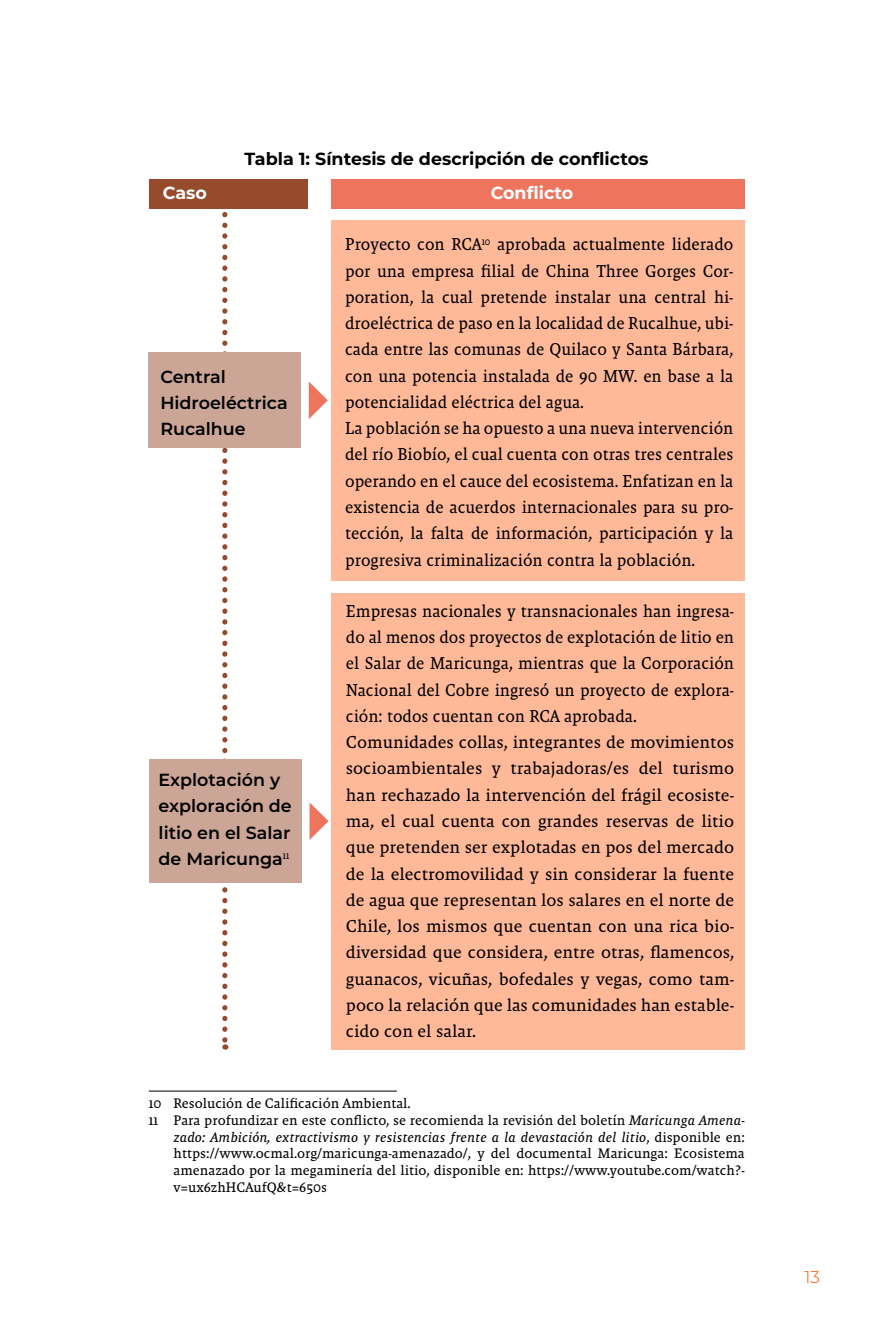
<style>
.page{position:relative;width:893px;height:1340px;background:#fff}
.page>*{position:absolute;margin:0;border:0;box-sizing:border-box;transform-origin:0 0}
.t1{font:17.5px/26.2px "Malaga OT";color:#000;scale:.95 1}
.t2{font:600 17.5px/26.2px "Montserrat";color:#000}
.t3{font:700 17.5px "Montserrat";color:#000}
.t4{font:700 17.5px "Montserrat";color:#fff}
.t5{font:300 16.97px "Montserrat";color:#ff5000}
.t6{font:14px "Malaga OT";color:#000}
.t7{font:italic 14px "Malaga OT";color:#000}
.s1{font-style:italic}
.s2{font-style:normal}
</style>
<div class="page">
<svg style="left:222px;top:212px;width:5px;height:837px"></svg>
<div style="left:331px;top:180px;width:414px;height:29px;background:#ee745e"></div>
<div style="left:149px;top:180px;width:159px;height:29px;background:#964b2d"></div>
<hr style="left:149px;top:1090px;width:248px;height:1px;background:#000">
<div style="left:150px;top:759px;width:152px;height:123px;background:#cba596"></div>
<div style="left:332px;top:592px;width:413px;height:457px;background:#ffb999"></div>
<svg style="left:310px;top:803px;width:18px;height:37px"></svg>
<div style="left:149px;top:353px;width:152px;height:95px;background:#cba596"></div>
<div style="left:331px;top:220px;width:413px;height:360px;background:#ffb999"></div>
<svg style="left:309px;top:382px;width:19px;height:37px"></svg>
<p class="t3" style="left:245px;top:147px;width:405px">Tabla 1: Síntesis de descripción de conflictos</p>
<p class="t4" style="left:163px;top:180px;width:46px">Caso</p>
<p class="t4" style="left:491px;top:180px;width:84px">Conflicto</p>
<p class="t2" style="left:160px;top:362px;width:129px">Central<br>Hidroeléctrica<br>Rucalhue</p>
<p class="t2" style="left:159px;top:766px;width:135px">Explotación y exploración de litio en el Salar de Maricunga<sup>11</sup></p>
<p class="t1" style="left:345px;top:231px;width:410px">Proyecto con RCA<sup>10</sup> aprobada actualmente liderado por una empresa filial de China Three Gorges Cor&shy;poration, la cual pretende instalar una central hi&shy;droeléctrica de paso en la localidad de Rucalhue, ubi&shy;cada entre las comunas de Quilaco y Santa Bárbara, con una potencia instalada de 90 MW. en base a la potencialidad eléctrica del agua.<br>La población se ha opuesto a una nueva intervención del río Biobío, el cual cuenta con otras tres centrales operando en el cauce del ecosistema. Enfatizan en la existencia de acuerdos internacionales para su pro&shy;tección, la falta de información, participación y la progresiva criminalización contra la población.</p>
<p class="t1" style="left:346px;top:597px;width:410px">Empresas nacionales y transnacionales han ingresa&shy;do al menos dos proyectos de explotación de litio en el Salar de Maricunga, mientras que la Corporación Nacional del Cobre ingresó un proyecto de explora&shy;ción: todos cuentan con RCA aprobada.<br>Comunidades collas, integrantes de movimientos socioambientales y trabajadoras/es del turismo han rechazado la intervención del frágil ecosiste&shy;ma, el cual cuenta con grandes reservas de litio que pretenden ser explotadas en pos del mercado de la electromovilidad y sin considerar la fuente de agua que representan los salares en el norte de Chile, los mismos que cuentan con una rica bio&shy;diversidad que considera, entre otras, flamencos, guanacos, vicuñas, bofedales y vegas, como tam&shy;poco la relación que las comunidades han estable&shy;cido con el salar.</p>
<p class="t6" style="left:149px;top:1095px;width:263px">10 Resolución de Calificación Ambiental.</p>
<p class="t6" style="left:149px;top:1111px;width:598px">11 Para profundizar en este conflicto, se recomienda la revisión del boletín <span class="s1">Maricunga Amena-</span></p>
<p class="t7" style="left:174px;top:1128px;width:573px">zado: Ambición, extractivismo y resistencias frente a la devastación del litio<span class="s2">, disponible en:</span></p>
<p class="t6" style="left:174px;top:1145px;width:573px">https://www.ocmal.org/maricunga-amenazado/, y del documental Maricunga: Ecosistema</p>
<p class="t6" style="left:174px;top:1162px;width:573px">amenazado por la megaminería del litio, disponible en: https://www.youtube.com/watch?-</p>
<p class="t6" style="left:174px;top:1179px;width:155px">v=ux6zhHCAufQ&amp;t=650s</p>
<p class="t5" style="left:804px;top:1265px;width:17px">13</p>
</div>
